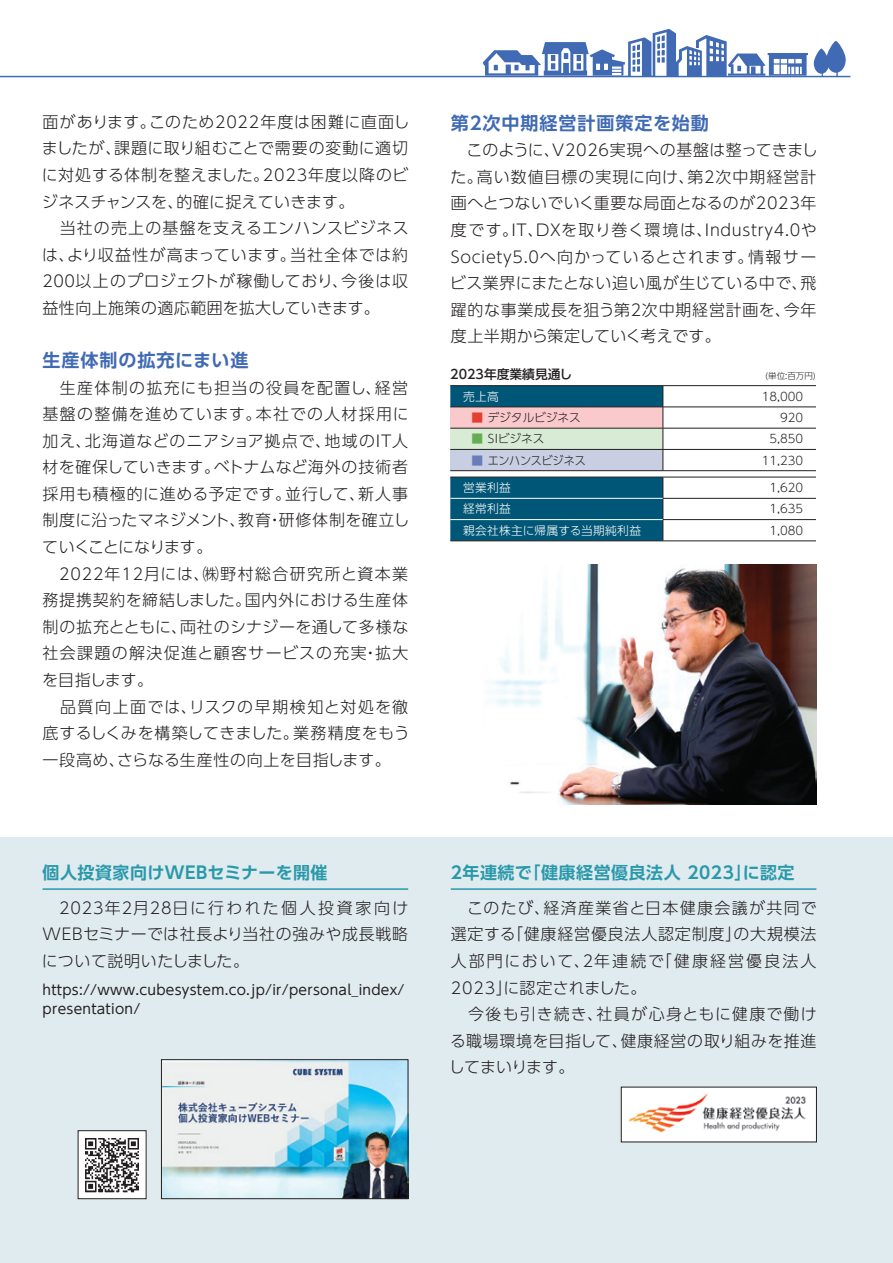
<style>
.page{position:relative;width:893px;height:1263px;background:#fff}
.page>*{position:absolute;margin:0;border:0;box-sizing:border-box;transform-origin:0 0}
.t1{font:700 18px "UD Shin Go Pro De";letter-spacing:.05em;color:#406ab4}
.t2{font:700 16.95px "UD Shin Go Pro De";letter-spacing:.03em;color:#2999aa}
.t3{font:300 15.9px/26.5px "UD Shin Go Pro";letter-spacing:.05em;color:#231f20}
.t4{font:300 15.9px/26.5px "UD Shin Go Pro";letter-spacing:.03em;color:#231f20}
.t5{font:13.8px/19.2px "UD Shin Go Pro";letter-spacing:.02em;color:#231f20}
.t6{font:500 12.75px "UD Shin Go Pro";color:#231f20}
.t7{font:300 11.7px "UD Shin Go Pro";color:#231f20}
.t8{font:300 11.7px "UD Shin Go Pro";letter-spacing:.03em;color:#fff}
.t9{font:300 11.7px "UD Shin Go Pro";letter-spacing:-.025em;color:#231f20;scale:.95 1}
.t10{font:300 8.55px "UD Shin Go Pro";color:#231f20}
.s1{color:#e33e30}
.s2{color:#65ad53}
.s3{color:#697db8}
</style>
<div class="page">
<svg style="left:483px;top:29px;width:325px;height:47px"></svg>
<svg style="left:814px;top:41px;width:32px;height:35px"></svg>
<hr style="left:0;top:76px;width:850px;height:1px;background:#406ab4">
<div style="left:0;top:838px;width:893px;height:425px;background:#e0ebf0"></div>
<hr style="left:43px;top:888px;width:365px;height:2px;background:#2999aa">
<hr style="left:451px;top:888px;width:365px;height:2px;background:#2999aa">
<img style="left:490px;top:565px;width:326px;height:239px">
<hr style="left:663px;top:385px;width:153px;height:1px;background:#231f20">
<hr style="left:663px;top:407px;width:153px;height:1px;background:#231f20">
<hr style="left:663px;top:428px;width:153px;height:1px;background:#231f20">
<hr style="left:663px;top:449px;width:153px;height:1px;background:#231f20">
<hr style="left:663px;top:470px;width:153px;height:1px;background:#231f20">
<hr style="left:663px;top:477px;width:153px;height:1px;background:#231f20">
<hr style="left:663px;top:498px;width:153px;height:1px;background:#231f20">
<hr style="left:663px;top:519px;width:153px;height:1px;background:#231f20">
<hr style="left:450px;top:541px;width:213px;height:1px;background:#231f20">
<hr style="left:663px;top:541px;width:153px;height:1px;background:#231f20">
<hr style="left:450px;top:385px;width:213px;height:1px;background:#231f20">
<svg style="left:450px;top:386px;width:214px;height:155px;background:#628d9d"></svg>
<hr style="left:450px;top:407px;width:213px;height:1px;background:#231f20">
<hr style="left:450px;top:498px;width:213px;height:1px;background:#fff">
<hr style="left:450px;top:519px;width:213px;height:1px;background:#fff">
<img style="left:623px;top:1089px;width:192px;height:51px">
<img style="left:163px;top:1061px;width:243px;height:136px">
<div style="left:161px;top:1059px;width:247px;height:140px;border:1px solid #231f20"></div>
<div style="left:78px;top:1131px;width:68px;height:68px;background:#fff"></div>
<div style="left:78px;top:1130px;width:68px;height:69px;border:1px solid #231f20"></div>
<img style="left:85px;top:1138px;width:54px;height:54px">
<p class="t4" style="left:42px;top:108px;width:369px">面があります。このため2022年度は困難に直面しましたが、課題に取り組むことで需要の変動に適切に対処する体制を整えました。2023年度以降のビジネスチャンスを、的確に捉えていきます。<br>　当社の売上の基盤を支えるエンハンスビジネスは、より収益性が高まっています。当社全体では約<br>200以上のプロジェクトが稼働しており、今後は収益性向上施策の適応範囲を拡大していきます。</p>
<p class="t1" style="left:43px;top:345px;width:208px">生産体制の拡充にまい進</p>
<p class="t3" style="left:42px;top:374px;width:369px">　生産体制の拡充にも担当の役員を配置し、経営基盤の整備を進めています。本社での人材採用に加え、北海道などのニアショア拠点で、地域のIT人材を確保していきます。ベトナムなど海外の技術者採用も積極的に進める予定です。並行して、新人事制度に沿ったマネジメント、教育・研修体制を確立していくことになります。<br>　2022年12月には、㈱野村総合研究所と資本業務提携契約を締結しました。国内外における生産体制の拡充とともに、両社のシナジーを通して多様な社会課題の解決促進と顧客サービスの充実・拡大を目指します。<br>　品質向上面では、リスクの早期検知と対処を徹底するしくみを構築してきました。業務精度をもう一段高め、さらなる生産性の向上を目指します。</p>
<p class="t2" style="left:43px;top:858px;width:287px">個人投資家向けWEBセミナーを開催</p>
<p class="t3" style="left:42px;top:894px;width:368px;text-align:justify">　2023年2月28日に行われた個人投資家向けWEBセミナーでは社長より当社の強みや成長戦略について説明いたしました。</p>
<p class="t5" style="left:43px;top:979px;width:363px">https://www.cubesystem.co.jp/ir/personal_index/ presentation/</p>
<p class="t1" style="left:451px;top:108px;width:259px">第2次中期経営計画策定を始動</p>
<p class="t3" style="left:450px;top:136px;width:369px;text-align:justify">　このように、V2026実現への基盤は整ってきました。高い数値目標の実現に向け、第2次中期経営計画へとつないでいく重要な局面となるのが2023年度です。IT、DXを取り巻く環境は、Industry4.0やSociety5.0へ向かっているとされます。情報サービス業界にまたとない追い風が生じている中で、飛躍的な事業成長を狙う第2次中期経営計画を、今年度上半期から策定していく考えです。</p>
<p class="t6" style="left:450px;top:363px;width:123px">2023年度業績見通し</p>
<p class="t10" style="left:765px;top:368px;width:52px">(単位:百万円)</p>
<p class="t8" style="left:463px;top:387px;width:37px">売上高</p>
<p class="t7" style="left:762px;top:387px;width:43px">18,000</p>
<p class="t7" style="left:472px;top:408px;width:111px"><span class="s1">■</span> デジタルビジネス</p>
<p class="t7" style="left:780px;top:408px;width:25px">920</p>
<p class="t7" style="left:472px;top:429px;width:74px"><span class="s2">■</span> SIビジネス</p>
<p class="t7" style="left:769px;top:429px;width:35px">5,850</p>
<p class="t9" style="left:472px;top:451px;width:122px"><span class="s3">■</span> エンハンスビジネス</p>
<p class="t7" style="left:762px;top:451px;width:43px">11,230</p>
<p class="t8" style="left:463px;top:478px;width:49px">営業利益</p>
<p class="t7" style="left:769px;top:478px;width:35px">1,620</p>
<p class="t8" style="left:463px;top:499px;width:49px">経常利益</p>
<p class="t7" style="left:769px;top:499px;width:35px">1,635</p>
<p class="t8" style="left:463px;top:521px;width:179px">親会社株主に帰属する当期純利益</p>
<p class="t7" style="left:769px;top:521px;width:35px">1,080</p>
<p class="t2" style="left:451px;top:858px;width:345px">2年連続で「健康経営優良法人 2023」に認定</p>
<p class="t3" style="left:449px;top:894px;width:369px">　このたび、経済産業省と日本健康会議が共同で選定する「健康経営優良法人認定制度」の大規模法人部門において、2年連続で「健康経営優良法人<br>2023」に認定されました。<br>　今後も引き続き、社員が心身ともに健康で働ける職場環境を目指して、健康経営の取り組みを推進してまいります。</p>
</div>
